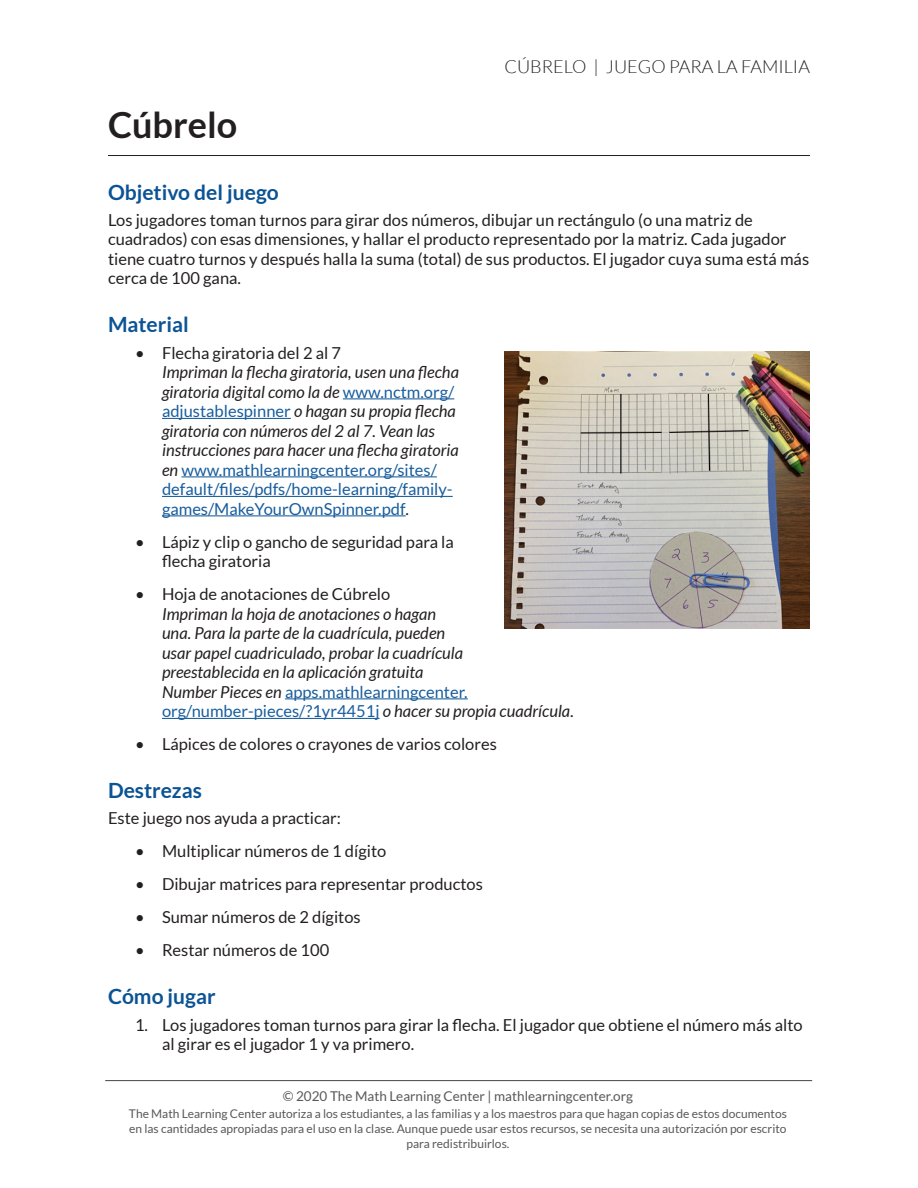
<style>
.page{position:relative;width:918px;height:1188px;background:#fff}
.page>*{position:absolute;margin:0;border:0;box-sizing:border-box;transform-origin:0 0}
.Heading_1{font:700 36px "Lato";color:#231f20}
.Heading_2{font:700 21px "Lato";color:#0b5394}
.t1{font:300 18px "Lato";color:#231f20}
.Body_Copy{font:16.5px/19.5px "Lato";color:#231f20}
.t2{font:italic 16.5px/19.5px "Lato";color:#231f20}
.t3{font:13.5px "Lato";color:#57585a}
.t4{font:12px/15px "Lato";color:#57585a;text-align:center}
.s1{font-style:normal}
.s2{font-style:normal;color:#175d9e}
</style>
<div class="page">
<hr style="left:105px;top:1080px;width:707px;height:1px;background:#57585a">
<hr style="left:343px;top:398px;width:111px;height:1px;background:#0b5394">
<hr style="left:162px;top:418px;width:129px;height:1px;background:#0b5394">
<hr style="left:181px;top:476px;width:256px;height:1px;background:#0b5394">
<hr style="left:162px;top:496px;width:291px;height:1px;background:#0b5394">
<hr style="left:162px;top:515px;width:244px;height:1px;background:#0b5394">
<hr style="left:285px;top:698px;width:183px;height:1px;background:#0b5394">
<hr style="left:162px;top:718px;width:218px;height:1px;background:#0b5394">
<img style="left:504px;top:352px;width:305px;height:277px">
<hr style="left:108px;top:155px;width:702px;height:1px;background:#231f20">
<h1 class="Heading_1" style="left:108px;top:105px;width:131px">Cúbrelo</h1>
<p class="t1" style="left:504px;top:57px;width:307px">CÚBRELO | JUEGO PARA LA FAMILIA</p>
<h2 class="Heading_2" style="left:108px;top:180px;width:172px">Objetivo del juego</h2>
<p class="Body_Copy" style="left:108px;top:210px;width:703px">Los jugadores toman turnos para girar dos números, dibujar un rectángulo (o una matriz de cuadrados) con esas dimensiones, y hallar el producto representado por la matriz. Cada jugador tiene cuatro turnos y después halla la suma (total) de sus productos. El jugador cuya suma está más cerca de 100 gana.</p>
<h2 class="Heading_2" style="left:108px;top:313px;width:82px">Material</h2>
<p class="t2" style="left:162px;top:343px;width:299px;text-indent:-27px"><span class="s1">• Flecha giratoria del 2 al 7<br></span>Impriman la flecha giratoria, usen una flecha giratoria digital como la de <span class="s2">www.nctm.org/ adjustablespinner</span> o hagan su propia flecha giratoria con números del 2 al 7. Vean las instrucciones para hacer una flecha giratoria en <span class="s2">www.mathlearningcenter.org/sites/ default/files/pdfs/home-learning/family&shy;games/MakeYourOwnSpinner.pdf</span>.</p>
<p class="Body_Copy" style="left:162px;top:532px;width:293px;text-indent:-27px">• Lápiz y clip o gancho de seguridad para la flecha giratoria</p>
<p class="t2" style="left:162px;top:585px;width:413px;text-indent:-27px"><span class="s1">• Hoja de anotaciones de Cúbrelo<br></span>Impriman la hoja de anotaciones o hagan<br>una. Para la parte de la cuadrícula, pueden<br>usar papel cuadriculado, probar la cuadrícula<br>preestablecida en la aplicación gratuita<br>Number Pieces en <span class="s2">apps.mathlearningcenter. org/number-pieces/?1yr4451j</span> o hacer su propia cuadrícula.</p>
<p class="Body_Copy" style="left:135px;top:734px;width:363px">• Lápices de colores o crayones de varios colores</p>
<h2 class="Heading_2" style="left:108px;top:779px;width:95px">Destrezas</h2>
<p class="Body_Copy" style="left:108px;top:809px;width:235px">Este juego nos ayuda a practicar:</p>
<p class="Body_Copy" style="left:135px;top:842px;width:253px">• Multiplicar números de 1 dígito</p>
<p class="Body_Copy" style="left:135px;top:875px;width:349px">• Dibujar matrices para representar productos</p>
<p class="Body_Copy" style="left:135px;top:908px;width:227px">• Sumar números de 2 dígitos</p>
<p class="Body_Copy" style="left:135px;top:941px;width:196px">• Restar números de 100</p>
<h2 class="Heading_2" style="left:108px;top:985px;width:109px">Cómo jugar</h2>
<p class="Body_Copy" style="left:162px;top:1015px;width:642px;text-indent:-27px">1. Los jugadores toman turnos para girar la flecha. El jugador que obtiene el número más alto al girar es el jugador 1 y va primero.</p>
<p class="t3" style="left:283px;top:1088px;width:352px">© 2020 The Math Learning Center | mathlearningcenter.org</p>
<p class="t4" style="left:129px;top:1106px;width:659px">The Math Learning Center autoriza a los estudiantes, a las familias y a los maestros para que hagan copias de estos documentos en las cantidades apropiadas para el uso en la clase. Aunque puede usar estos recursos, se necesita una autorización por escrito para redistribuirlos.</p>
</div>
